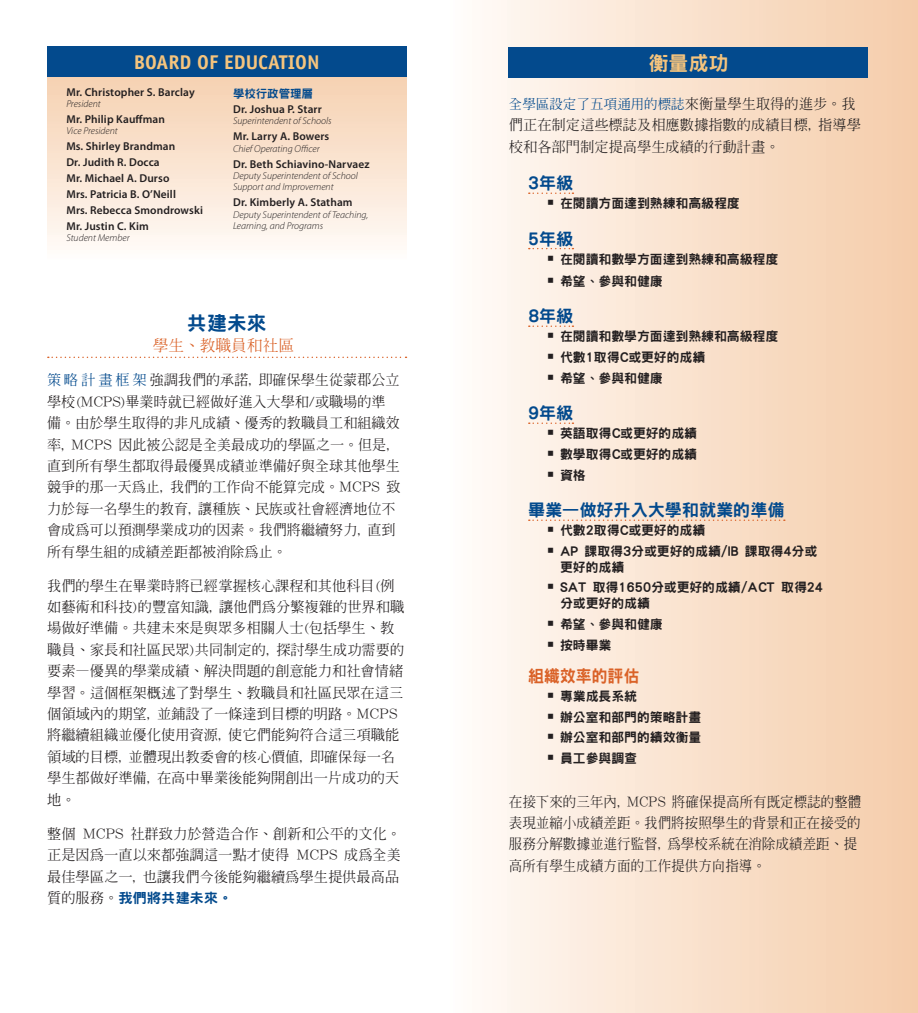
<style>
.page{position:relative;width:918px;height:1013px;background:#fff}
.page>*{position:absolute;margin:0;border:0;box-sizing:border-box;transform-origin:0 0}
.t1{font:700 19.95px "Officina Sans Std";color:#f5c47d}
.t2{font:800 19.95px "Han Wang Hei";color:#034a8d}
.t3{font:800 19.95px "Han Wang Hei";color:#f5c47d}
.t4{font:800 17.1px "Han Wang Hei";color:#034a8d}
.t5{font:800 17.1px "Han Wang Hei";color:#da6228;scale:.93 1}
.t6{font:500 15.6px "Han Wang Ming";color:#da6228}
.t7{font:500 14.25px/21.3px "Han Wang Ming";color:#231f20}
.t8{font:500 14.25px/21.3px "Han Wang Ming";color:#231f20;scale:.95 1}
.t9{font:800 13.8px "Han Wang Hei";color:#034a8d}
.t10{font:500 13.5px "Han Wang Ming";color:#034a8d}
.t11{font:800 12.9px/15.6px "Han Wang Hei";color:#231f20}
.t12{font:600 11.4px/15.9px "Myriad Pro";letter-spacing:.01em;color:#231f20}
.t13{font:800 11.4px "Han Wang Hei";color:#034a8d}
.t14{font:italic 300 10.05px/11.4px "Myriad Pro";color:#231f20}
.s1{font-size:14.25px;color:#231f20}
.s2{color:#034a8d}
.s3{font-family:"Han Wang Ming";font-weight:500;font-size:14.25px;color:#231f20}
</style>
<div class="page">
<div style="left:445px;top:0;width:473px;height:1012px;background:linear-gradient(to right,#fffcfa,#f4cba8)"></div>
<svg style="left:48px;top:356px;width:359px;height:2px"></svg>
<svg style="left:47px;top:77px;width:359px;height:168px;background:#fae4d1"></svg>
<svg style="left:529px;top:192px;width:44px;height:2px"></svg>
<svg style="left:529px;top:248px;width:44px;height:1px"></svg>
<svg style="left:529px;top:325px;width:44px;height:2px"></svg>
<svg style="left:529px;top:422px;width:44px;height:2px"></svg>
<svg style="left:529px;top:519px;width:256px;height:2px"></svg>
<div style="left:509px;top:47px;width:359px;height:31px;background:#034a8d"></div>
<div style="left:47px;top:46px;width:359px;height:31px;background:#034a8d"></div>
<h1 class="t1" style="left:134px;top:50px;width:187px">BOARD OF EDUCATION</h1>
<h1 class="t3" style="left:648px;top:53px;width:81px">衡量成功</h1>
<p class="t12" style="left:66px;top:83px;width:130px">Mr. Christopher S. Barclay</p>
<p class="t14" style="left:66px;top:98px;width:36px">President</p>
<p class="t12" style="left:66px;top:111px;width:100px">Mr. Philip Kauffman</p>
<p class="t14" style="left:66px;top:125px;width:53px">Vice President</p>
<p class="t12" style="left:66px;top:138px;width:138px">Ms. Shirley Brandman<br>Dr. Judith R. Docca<br>Mr. Michael A. Durso<br>Mrs. Patricia B. O’Neill<br>Mrs. Rebecca Smondrowski<br>Mr. Justin C. Kim</p>
<p class="t14" style="left:66px;top:232px;width:65px">Student Member</p>
<p class="t13" style="left:233px;top:88px;width:81px">學校行政管理層</p>
<p class="t12" style="left:233px;top:101px;width:90px">Dr. Joshua P. Starr</p>
<p class="t14" style="left:233px;top:115px;width:100px">Superintendent of Schools</p>
<p class="t12" style="left:233px;top:128px;width:98px">Mr. Larry A. Bowers</p>
<p class="t14" style="left:233px;top:143px;width:88px">Chief Operating Officer</p>
<p class="t12" style="left:233px;top:155px;width:138px">Dr. Beth Schiavino-Narvaez</p>
<p class="t14" style="left:233px;top:170px;width:126px">Deputy Superintendent of School<br>Support and Improvement</p>
<p class="t12" style="left:233px;top:194px;width:121px">Dr. Kimberly A. Statham</p>
<p class="t14" style="left:233px;top:209px;width:137px">Deputy Superintendent of Teaching,<br>Learning, and Programs</p>
<p class="t10" style="left:509px;top:97px;width:348px">全學區設定了五項通用的標誌<span class="s1">來衡量學生取得的進步。我</span></p>
<p class="t7" style="left:509px;top:114px;width:354px">們正在制定這些標誌及相應數據指數的成績目標, 指導學校和各部門制定提高學生成績的行動計畫。</p>
<p class="t4" style="left:528px;top:174px;width:47px">3年級</p>
<p class="t11" style="left:547px;top:196px;width:194px">○ 在閱讀方面達到熟練和高級程度</p>
<p class="t4" style="left:528px;top:230px;width:47px">5年級</p>
<p class="t11" style="left:547px;top:251px;width:232px">○ 在閱讀和數學方面達到熟練和高級程度</p>
<p class="t11" style="left:547px;top:273px;width:117px">○ 希望、參與和健康</p>
<p class="t4" style="left:528px;top:307px;width:47px">8年級</p>
<p class="t11" style="left:547px;top:328px;width:232px">○ 在閱讀和數學方面達到熟練和高級程度</p>
<p class="t11" style="left:547px;top:349px;width:159px">○ 代數1取得C或更好的成績</p>
<p class="t11" style="left:547px;top:370px;width:117px">○ 希望、參與和健康</p>
<p class="t4" style="left:528px;top:404px;width:47px">9年級</p>
<p class="t11" style="left:547px;top:425px;width:151px">○ 英語取得C或更好的成績</p>
<p class="t11" style="left:547px;top:446px;width:151px">○ 數學取得C或更好的成績</p>
<p class="t11" style="left:547px;top:467px;width:40px">○ 資格</p>
<p class="t4" style="left:528px;top:501px;width:258px">畢業—做好升入大學和就業的準備</p>
<p class="t11" style="left:547px;top:522px;width:159px">○ 代數2取得C或更好的成績</p>
<p class="t11" style="left:560px;top:543px;width:259px;text-indent:-13px">○ AP 課取得3分或更好的成績/IB 課取得4分或更好的成績</p>
<p class="t11" style="left:560px;top:580px;width:265px;text-indent:-13px">○ SAT 取得1650分或更好的成績/ACT 取得24分或更好的成績</p>
<p class="t11" style="left:547px;top:616px;width:117px">○ 希望、參與和健康</p>
<p class="t11" style="left:547px;top:637px;width:66px">○ 按時畢業</p>
<p class="t5" style="left:528px;top:667px;width:121px">組織效率的評估</p>
<p class="t11" style="left:547px;top:688px;width:91px">○ 專業成長系統</p>
<p class="t11" style="left:547px;top:709px;width:155px">○ 辦公室和部門的策略計畫</p>
<p class="t11" style="left:547px;top:729px;width:155px">○ 辦公室和部門的績效衡量</p>
<p class="t11" style="left:547px;top:750px;width:91px">○ 員工參與調查</p>
<p class="t8" style="left:509px;top:790px;width:373px">在接下來的三年內, MCPS 將確保提高所有既定標誌的整體表現並縮小成績差距。我們將按照學生的背景和正在接受的服務分解數據並進行監督, 為學校系統在消除成績差距、提高所有學生成績方面的工作提供方向指導。</p>
<h1 class="t2" style="left:187px;top:312px;width:81px">共建未來</h1>
<p class="t6" style="left:153px;top:337px;width:143px">學生、教職員和社區</p>
<p class="t7" style="left:47px;top:369px;width:355px"><span class="s2">策略計畫框架</span>強調我們的承諾, 即確保學生從蒙郡公立學校(MCPS)畢業時就已經做好進入大學和/或職場的準備。由於學生取得的非凡成績、優秀的教職員工和組織效率, MCPS 因此被公認是全美最成功的學區之一。但是,直到所有學生都取得最優異成績並準備好與全球其他學生競爭的那一天為止, 我們的工作尚不能算完成。MCPS 致力於每一名學生的教育, 讓種族、民族或社會經濟地位不會成為可以預測學業成功的因素。我們將繼續努力, 直到所有學生組的成績差距都被消除為止。</p>
<p class="t7" style="left:47px;top:574px;width:359px">我們的學生在畢業時將已經掌握核心課程和其他科目(例如藝術和科技)的豐富知識, 讓他們為分繁複雜的世界和職場做好準備。共建未來是與眾多相關人士(包括學生、教職員、家長和社區民眾)共同制定的, 探討學生成功需要的要素—優異的學業成績、解決問題的創意能力和社會情緒學習。這個框架概述了對學生、教職員和社區民眾在這三個領域內的期望, 並鋪設了一條達到目標的明路。MCPS將繼續組織並優化使用資源, 使它們能夠符合這三項職能領域的目標, 並體現出教委會的核心價值, 即確保每一名學生都做好準備, 在高中畢業後能夠開創出一片成功的天地。</p>
<p class="t7" style="left:47px;top:822px;width:355px;text-align:justify">整個 MCPS 社群致力於營造合作、創新和公平的文化。正是因為一直以來都強調這一點才使得 MCPS 成為全美最佳學區之一, 也讓我們今後能夠繼續為學生提供最高品</p>
<p class="t9" style="left:47px;top:890px;width:187px"><span class="s3">質的服務。</span>我們將共建未來。</p>
</div>
